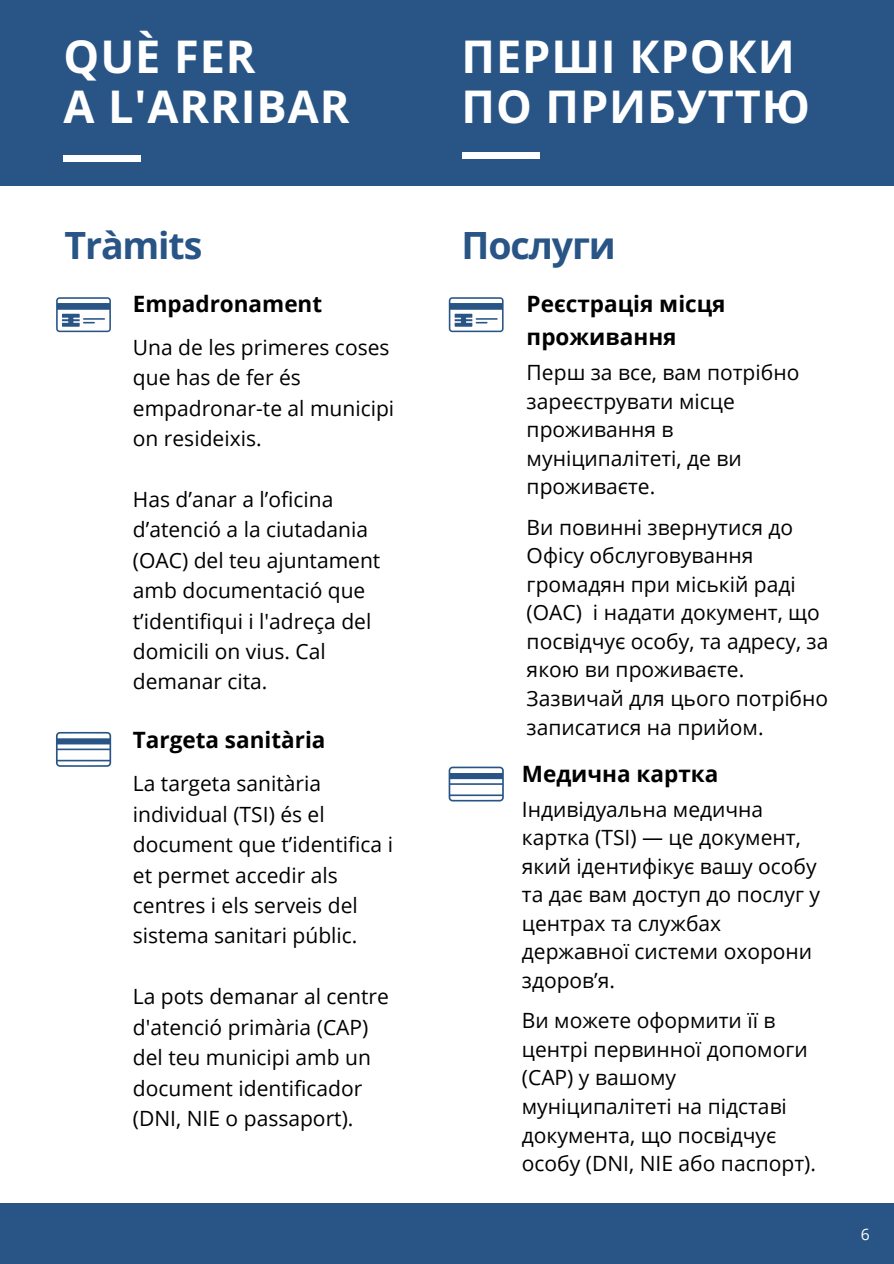
<style>
.page{position:relative;width:894px;height:1264px;background:#fff}
.page>*{position:absolute;margin:0;border:0;box-sizing:border-box;transform-origin:0 0}
.t1{font:700 45px/49.5px "Open Sans";letter-spacing:.02em;color:#fff}
.t2{font:700 37.5px "Open Sans";letter-spacing:-.03em;color:#295586}
.t3{font:700 22.5px/32.7px "Open Sans";color:#000}
.t4{font:21px/28.5px "Open Sans";color:#000}
.t5{font:15.75px "Open Sans";color:#fff}
</style>
<div class="page">
<div style="left:0;top:1203px;width:893px;height:60px;background:#295586"></div>
<svg style="left:56px;top:732px;width:55px;height:34px"></svg>
<svg style="left:448px;top:766px;width:55px;height:35px"></svg>
<div style="left:0;top:0;width:893px;height:185px;background:#295586"></div>
<div style="left:64px;top:155px;width:77px;height:7px;background:#fff"></div>
<div style="left:461px;top:152px;width:78px;height:6px;background:#fff"></div>
<svg style="left:56px;top:297px;width:55px;height:35px"></svg>
<svg style="left:448px;top:297px;width:55px;height:35px"></svg>
<h1 class="t1" style="left:64px;top:31px;width:287px">QUÈ FER<br>A L'ARRIBAR</h1>
<h1 class="t1" style="left:461px;top:31px;width:349px">ПЕРШІ КРОКИ<br>ПО ПРИБУТТЮ</h1>
<h2 class="t2" style="left:64px;top:219px;width:139px">Tràmits</h2>
<p class="t3" style="left:133px;top:287px;width:191px">Empadronament</p>
<p class="t4" style="left:133px;top:331px;width:263px;line-height:30.5px">Una de les primeres coses que has de fer és empadronar-te al municipi on resideixis.</p>
<p class="t4" style="left:133px;top:483px;width:249px;line-height:30.5px">Has d’anar a l’oficina d’atenció a la ciutadania (OAC) del teu ajuntament amb documentació que t’identifiqui i l'adreça del domicili on vius. Cal demanar cita.</p>
<p class="t3" style="left:133px;top:722px;width:194px">Targeta sanitària</p>
<p class="t4" style="left:133px;top:768px;width:261px;line-height:30.5px">La targeta sanitària individual (TSI) és el document que t’identifica i et permet accedir als centres i els serveis del sistema sanitari públic.</p>
<p class="t4" style="left:133px;top:980px;width:257px;line-height:30.5px">La pots demanar al centre d'atenció primària (CAP) del teu municipi amb un document identificador (DNI, NIE o passaport).</p>
<h2 class="t2" style="left:461px;top:219px;width:156px">Послуги</h2>
<p class="t3" style="left:526px;top:287px;width:200px">Реєстрація місця проживання</p>
<p class="t4" style="left:526px;top:357px;width:274px">Перш за все, вам потрібно зареєструвати місце проживання в муніципалітеті, де ви проживаєте.</p>
<p class="t4" style="left:526px;top:512px;width:303px">Ви повинні звернутися до<br>Офісу обслуговування громадян при міській раді (OAC) і надати документ, що посвідчує особу, та адресу, за якою ви проживаєте.<br>Зазвичай для цього потрібно записатися на прийом.</p>
<p class="t3" style="left:521px;top:757px;width:198px">Медична картка</p>
<p class="t4" style="left:521px;top:794px;width:300px">Індивідуальна медична картка (TSI) — це документ, який ідентифікує вашу особу та дає вам доступ до послуг у центрах та службах державної системи охорони здоров’я.</p>
<p class="t4" style="left:521px;top:1006px;width:295px">Ви можете оформити її в центрі первинної допомоги (CAP) у вашому муніципалітеті на підставі документа, що посвідчує особу (DNI, NIE або паспорт).</p>
<p class="t5" style="left:860px;top:1222px;width:10px">6</p>
</div>
